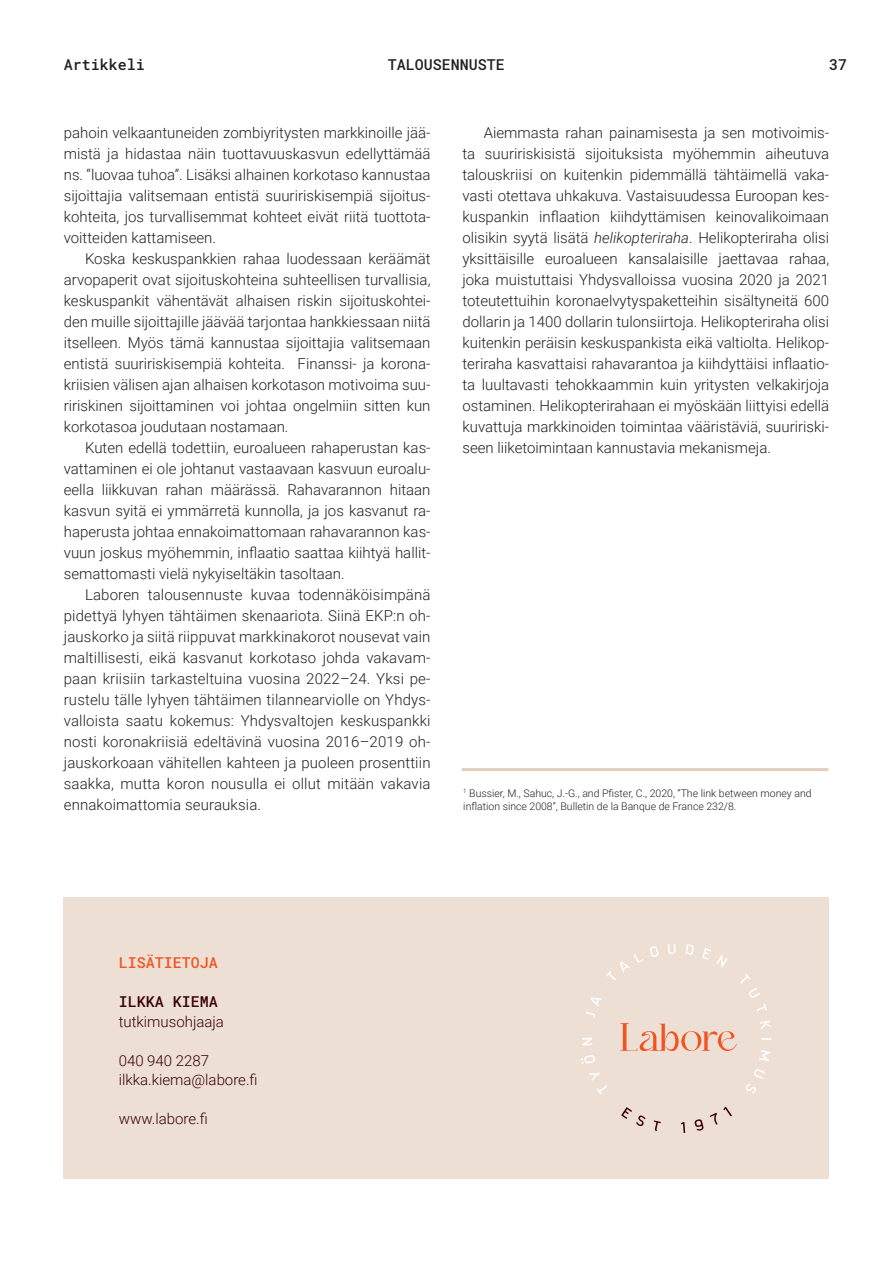
<style>
.page{position:relative;width:893px;height:1263px;background:#fff}
.page>*{position:absolute;margin:0;border:0;box-sizing:border-box;transform-origin:0 0}
.Leipis{font:300 15px/21px "Roboto";color:#231f20;text-align:justify}
.Leipis_ilman_sisenny{font:300 15px/21px "Roboto";color:#231f20;text-align:justify}
.Graafi{font:300 15px "Roboto";color:#380108}
.t1{font:500 15px "Roboto Mono";color:#231f20}
.Väliotsikko_punainen{font:500 15px "Roboto Mono";color:#f15422}
.Nimi{font:500 15px "Roboto Mono";color:#380108}
.Viite{font:300 10.5px/12.6px "Roboto";color:#231f20}
.s1{font-style:italic}
</style>
<div class="page">
<div style="left:64px;top:897px;width:765px;height:282px;background:#eedfd4"></div>
<svg style="left:589px;top:1072px;width:18px;height:23px"></svg>
<svg style="left:581px;top:1055px;width:14px;height:9px"></svg>
<svg style="left:582px;top:1038px;width:10px;height:7px"></svg>
<svg style="left:586px;top:997px;width:16px;height:21px"></svg>
<svg style="left:606px;top:946px;width:53px;height:34px"></svg>
<svg style="left:668px;top:944px;width:8px;height:10px"></svg>
<svg style="left:685px;top:944px;width:9px;height:11px"></svg>
<svg style="left:702px;top:948px;width:26px;height:19px"></svg>
<svg style="left:741px;top:974px;width:26px;height:38px"></svg>
<svg style="left:760px;top:1020px;width:11px;height:9px"></svg>
<svg style="left:761px;top:1038px;width:10px;height:2px"></svg>
<svg style="left:759px;top:1050px;width:11px;height:11px"></svg>
<svg style="left:746px;top:1069px;width:19px;height:25px"></svg>
<svg style="left:621px;top:1107px;width:25px;height:19px"></svg>
<svg style="left:654px;top:1120px;width:7px;height:11px"></svg>
<svg style="left:681px;top:1122px;width:4px;height:11px"></svg>
<svg style="left:694px;top:1119px;width:10px;height:12px"></svg>
<svg style="left:710px;top:1107px;width:22px;height:18px"></svg>
<svg style="left:620px;top:1023px;width:117px;height:28px"></svg>
<hr style="left:462px;top:768px;width:366px;height:3px;background:#e3cdbd">
<p class="t1" style="left:64px;top:54px;width:82px">Artikkeli</p>
<p class="t1" style="left:388px;top:54px;width:118px">TALOUSENNUSTE</p>
<p class="t1" style="left:829px;top:54px;width:19px">37</p>
<p class="Leipis_ilman_sisenny" style="left:64px;top:122px;width:368px">pahoin velkaantuneiden zombiyritysten markkinoille jää&shy;mistä ja hidastaa näin tuottavuuskasvun edellyttämää ns. “luovaa tuhoa”. Lisäksi alhainen korkotaso kannustaa sijoittajia valitsemaan entistä suuririskisempiä sijoitus&shy;kohteita, jos turvallisemmat kohteet eivät riitä tuottota&shy;voitteiden kattamiseen.</p>
<p class="Leipis" style="left:64px;top:248px;width:368px;text-indent:21px">Koska keskuspankkien rahaa luodessaan keräämät arvopaperit ovat sijoituskohteina suhteellisen turvallisia, keskuspankit vähentävät alhaisen riskin sijoituskohtei&shy;den muille sijoittajille jäävää tarjontaa hankkiessaan niitä itselleen. Myös tämä kannustaa sijoittajia valitsemaan entistä suuririskisempiä kohteita. Finanssi- ja korona&shy;kriisien välisen ajan alhaisen korkotason motivoima suu&shy;ririskinen sijoittaminen voi johtaa ongelmiin sitten kun korkotasoa joudutaan nostamaan.</p>
<p class="Leipis" style="left:64px;top:437px;width:368px;text-indent:21px">Kuten edellä todettiin, euroalueen rahaperustan kas&shy;vattaminen ei ole johtanut vastaavaan kasvuun euroalu&shy;eella liikkuvan rahan määrässä. Rahavarannon hitaan kasvun syitä ei ymmärretä kunnolla, ja jos kasvanut ra&shy;haperusta johtaa ennakoimattomaan rahavarannon kas&shy;vuun joskus myöhemmin, inflaatio saattaa kiihtyä hallit&shy;semattomasti vielä nykyiseltäkin tasoltaan.</p>
<p class="Leipis" style="left:64px;top:584px;width:368px;text-indent:21px">Laboren talousennuste kuvaa todennäköisimpänä pidettyä lyhyen tähtäimen skenaariota. Siinä EKP:n oh&shy;jauskorko ja siitä riippuvat markkinakorot nousevat vain maltillisesti, eikä kasvanut korkotaso johda vakavam&shy;paan kriisiin tarkasteltuina vuosina 2022–24. Yksi pe&shy;rustelu tälle lyhyen tähtäimen tilannearviolle on Yhdys&shy;valloista saatu kokemus: Yhdysvaltojen keskuspankki nosti koronakriisiä edeltävinä vuosina 2016–2019 oh&shy;jauskorkoaan vähitellen kahteen ja puoleen prosenttiin saakka, mutta koron nousulla ei ollut mitään vakavia ennakoimattomia seurauksia.</p>
<p class="Leipis" style="left:462px;top:122px;width:368px;text-indent:21px">Aiemmasta rahan painamisesta ja sen motivoimis&shy;ta suuririskisistä sijoituksista myöhemmin aiheutuva talouskriisi on kuitenkin pidemmällä tähtäimellä vaka&shy;vasti otettava uhkakuva. Vastaisuudessa Euroopan kes&shy;kuspankin inflaation kiihdyttämisen keinovalikoimaan olisikin syytä lisätä <span class="s1">helikopteriraha</span>. Helikopteriraha olisi yksittäisille euroalueen kansalaisille jaettavaa rahaa, joka muistuttaisi Yhdysvalloissa vuosina 2020 ja 2021 toteutettuihin koronaelvytyspaketteihin sisältyneitä 600 dollarin ja 1400 dollarin tulonsiirtoja. Helikopteriraha olisi kuitenkin peräisin keskuspankista eikä valtiolta. Helikop&shy;teriraha kasvattaisi rahavarantoa ja kiihdyttäisi inflaatio&shy;ta luultavasti tehokkaammin kuin yritysten velkakirjoja ostaminen. Helikopterirahaan ei myöskään liittyisi edellä kuvattuja markkinoiden toimintaa vääristäviä, suuririski&shy;seen liiketoimintaan kannustavia mekanismeja.</p>
<p class="Viite" style="left:463px;top:786px;width:350px"><sup>1</sup> Bussier, M., Sahuc, J.-G., and Pfister, C., 2020, ”The link between money and inflation since 2008”, Bulletin de la Banque de France 232/8.</p>
<p class="Väliotsikko_punainen" style="left:119px;top:952px;width:100px">LISÄTIETOJA</p>
<p class="Nimi" style="left:119px;top:991px;width:100px">ILKKA KIEMA</p>
<p class="Graafi" style="left:119px;top:1011px;width:107px">tutkimusohjaaja</p>
<p class="Graafi" style="left:119px;top:1050px;width:92px">040 940 2287</p>
<p class="Graafi" style="left:119px;top:1069px;width:140px">ilkka.kiema@labore.fi</p>
<p class="Graafi" style="left:119px;top:1108px;width:91px">www.labore.fi</p>
</div>
